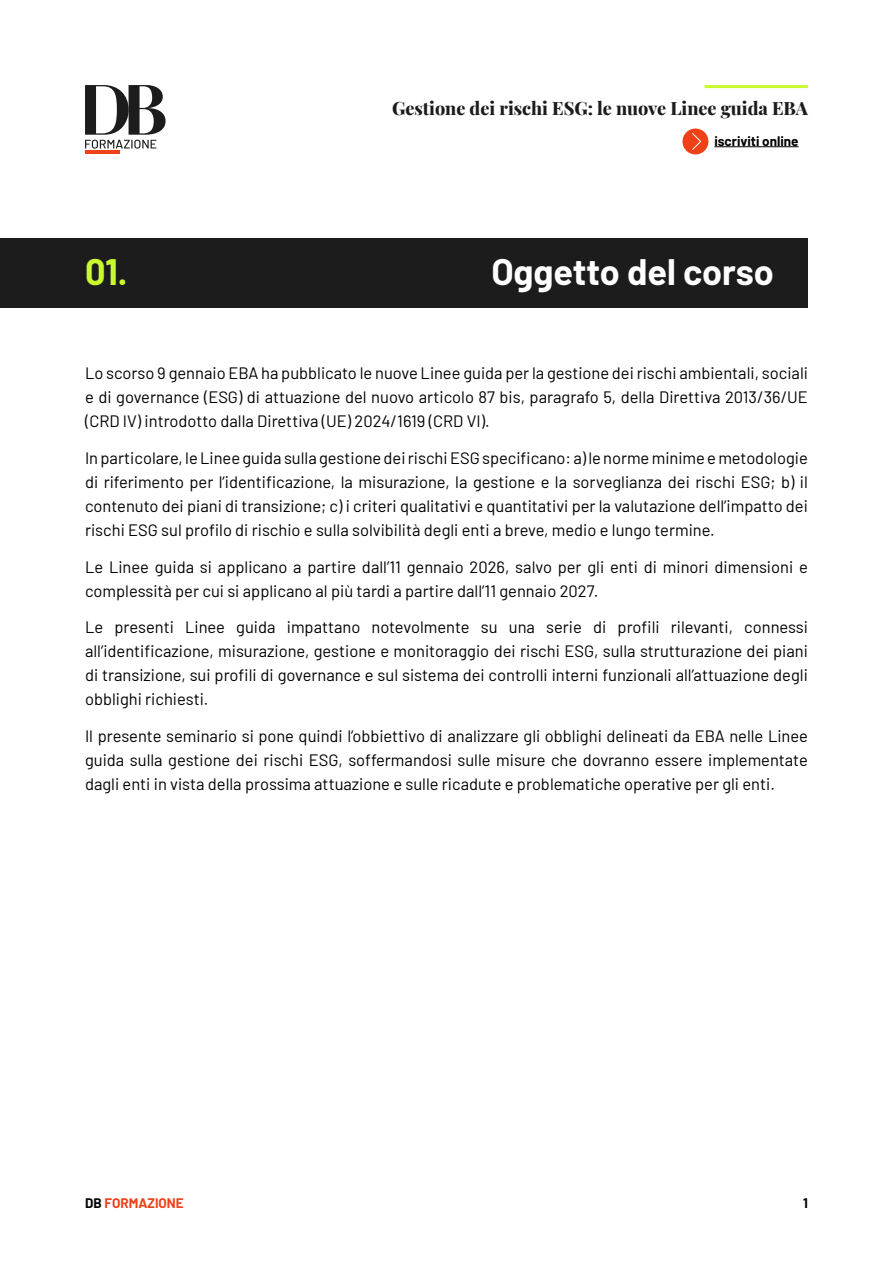
<style>
.page{position:relative;width:893px;height:1263px;background:#fff}
.page>*{position:absolute;margin:0;border:0;box-sizing:border-box;transform-origin:0 0}
.t1{font:700 36px "Barlow";color:#fff}
.t2{font:700 36px "Barlow";color:#c9fa30}
.t3{font:800 18px "Playfair Display";color:#1c1c1c}
.t4{font:16.5px/24px "Barlow";color:#000;text-align:justify}
.t5{font:700 13.5px "Barlow";color:#000}
.t6{font:700 13.5px "Barlow";color:#f04017}
.s1{color:#000}
</style>
<div class="page">
<hr style="left:85px;top:151px;width:35px;height:3px;background:#f04017">
<svg style="left:85px;top:85px;width:81px;height:64px"></svg>
<hr style="left:705px;top:85px;width:103px;height:3px;background:#c9fa30">
<hr style="left:714px;top:146px;width:85px;height:1px;background:#000">
<div style="left:682px;top:129px;width:26px;height:25px;background:#f04017;border-radius:50%"></div>
<svg style="left:692px;top:133px;width:9px;height:17px"></svg>
<div style="left:0;top:238px;width:808px;height:69px;background:#1c1c1c"></div>
<p class="t3" style="left:392px;top:94px;width:417px">Gestione dei rischi ESG: le nuove Linee guida EBA</p>
<p class="t5" style="left:714px;top:131px;width:86px">iscriviti online</p>
<h1 class="t2" style="left:85px;top:246px;width:44px">01.</h1>
<h1 class="t1" style="left:491px;top:246px;width:284px">Oggetto del corso</h1>
<p class="t4" style="left:85px;top:360px;width:724px">Lo scorso 9 gennaio EBA ha pubblicato le nuove Linee guida per la gestione dei rischi ambientali, sociali e di governance (ESG) di attuazione del nuovo articolo 87 bis, paragrafo 5, della Direttiva 2013/36/UE (CRD IV) introdotto dalla Direttiva (UE) 2024/1619 (CRD VI).</p>
<p class="t4" style="left:85px;top:445px;width:724px">In particolare, le Linee guida sulla gestione dei rischi ESG specificano: a) le norme minime e metodologie di riferimento per l’identificazione, la misurazione, la gestione e la sorveglianza dei rischi ESG; b) il contenuto dei piani di transizione; c) i criteri qualitativi e quantitativi per la valutazione dell’impatto dei rischi ESG sul profilo di rischio e sulla solvibilità degli enti a breve, medio e lungo termine.</p>
<p class="t4" style="left:85px;top:553px;width:724px">Le Linee guida si applicano a partire dall’11 gennaio 2026, salvo per gli enti di minori dimensioni e complessità per cui si applicano al più tardi a partire dall’11 gennaio 2027.</p>
<p class="t4" style="left:85px;top:614px;width:724px">Le presenti Linee guida impattano notevolmente su una serie di profili rilevanti, connessi all’identificazione, misurazione, gestione e monitoraggio dei rischi ESG, sulla strutturazione dei piani di transizione, sui profili di governance e sul sistema dei controlli interni funzionali all’attuazione degli obblighi richiesti.</p>
<p class="t4" style="left:85px;top:723px;width:724px">Il presente seminario si pone quindi l’obbiettivo di analizzare gli obblighi delineati da EBA nelle Linee guida sulla gestione dei rischi ESG, soffermandosi sulle misure che dovranno essere implementate dagli enti in vista della prossima attuazione e sulle ricadute e problematiche operative per gli enti.</p>
<p class="t6" style="left:85px;top:1193px;width:100px"><span class="s1">DB</span> FORMAZIONE</p>
<p class="t5" style="left:803px;top:1193px;width:6px">1</p>
</div>
